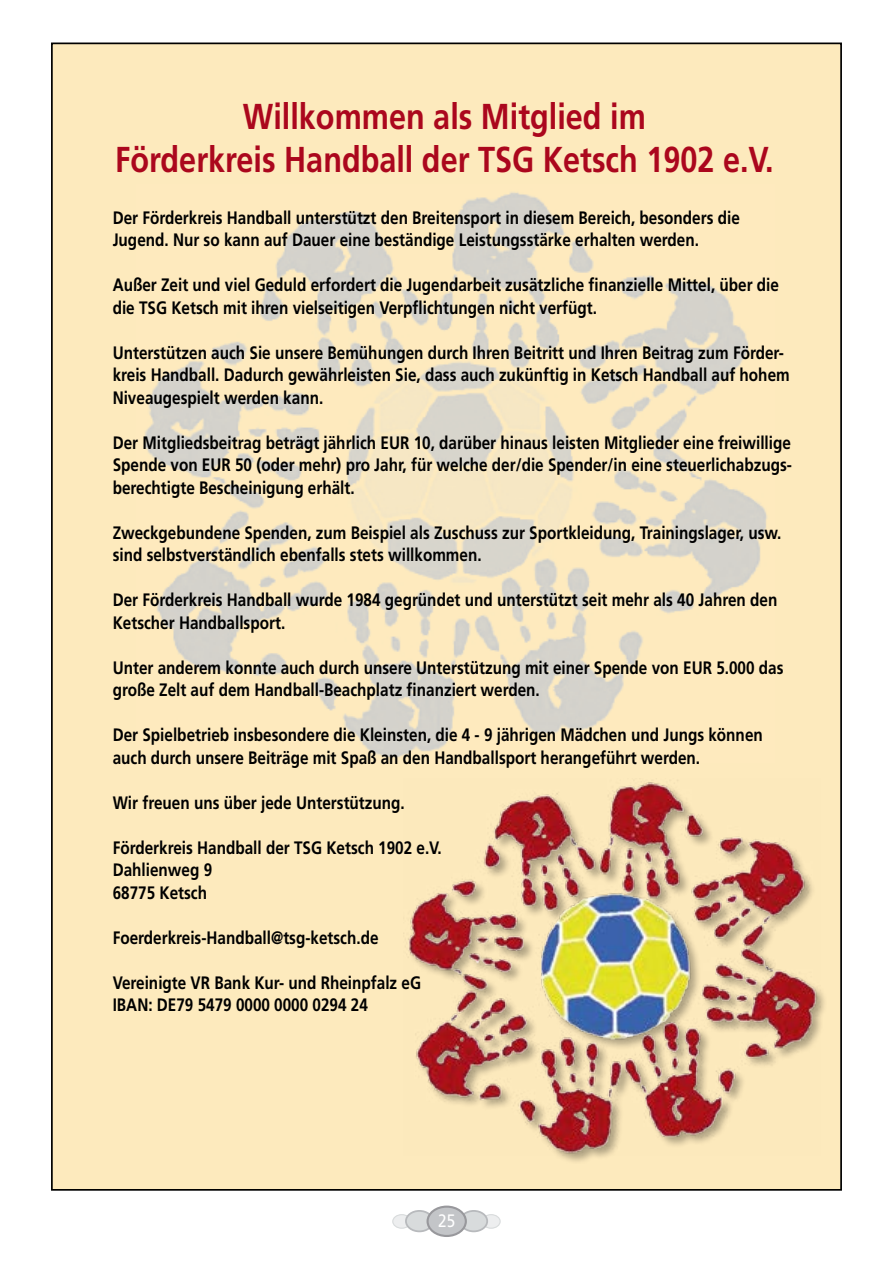
<style>
.page{position:relative;width:893px;height:1263px;background:#fff}
.page>*{position:absolute;margin:0;border:0;box-sizing:border-box;transform-origin:0 0}
.t1{font:700 36px/43.2px "Frutiger LT Std";color:#ab071d;text-align:center;scale:.85 1}
.t2{font:700 18px/22.5px "Frutiger LT Std";color:#000;scale:.85 1}
.t3{font:18px "Frutiger LT Std";color:#fff;scale:.85 1}
</style>
<div class="page">
<div style="left:482px;top:1214px;width:18px;height:14px;background:#edeeef;border-radius:50%"></div>
<div style="left:482px;top:1214px;width:19px;height:15px;border:1px solid #d8dbdc;border-radius:50%"></div>
<div style="left:393px;top:1214px;width:18px;height:14px;background:#edeeef;border-radius:50%"></div>
<div style="left:392px;top:1214px;width:19px;height:15px;border:1px solid #d8dbdc;border-radius:50%"></div>
<div style="left:460px;top:1211px;width:27px;height:20px;background:#d8dbdc;border-radius:50%"></div>
<div style="left:459px;top:1210px;width:29px;height:22px;border:2px solid #b8babd;border-radius:50%"></div>
<div style="left:406px;top:1211px;width:27px;height:20px;background:#d8dbdc;border-radius:50%"></div>
<div style="left:405px;top:1210px;width:29px;height:22px;border:2px solid #b8babd;border-radius:50%"></div>
<div style="left:428px;top:1206px;width:38px;height:30px;background:#c3c5c8;border-radius:50%"></div>
<div style="left:426px;top:1205px;width:41px;height:32px;border:2px solid #98989c;border-radius:50%"></div>
<div style="left:52px;top:43px;width:789px;height:1147px;background:#fdeabd"></div>
<img style="left:145px;top:192px;width:622px;height:565px">
<img style="left:408px;top:782px;width:413px;height:373px">
<h1 class="t1" style="left:115px;top:95px;width:776px">Willkommen als Mitglied im<br>Förderkreis Handball der TSG Ketsch 1902 e.V.</h1>
<p class="t2" style="left:113px;top:206px;width:739px">Der Förderkreis Handball unterstützt den Breitensport in diesem Bereich, besonders die<br>Jugend. Nur so kann auf Dauer eine beständige Leistungsstärke erhalten werden.</p>
<p class="t2" style="left:113px;top:274px;width:785px">Außer Zeit und viel Geduld erfordert die Jugendarbeit zusätzliche finanzielle Mittel, über die die TSG Ketsch mit ihren vielseitigen Verpflichtungen nicht verfügt.</p>
<p class="t2" style="left:113px;top:341px;width:798px">Unterstützen auch Sie unsere Bemühungen durch Ihren Beitritt und Ihren Beitrag zum Förder&shy;kreis Handball. Dadurch gewährleisten Sie, dass auch zukünftig in Ketsch Handball auf hohem<br>Niveaugespielt werden kann.</p>
<p class="t2" style="left:113px;top:431px;width:801px;text-align:justify">Der Mitgliedsbeitrag beträgt jährlich EUR 10, darüber hinaus leisten Mitglieder eine freiwillige Spende von EUR 50 (oder mehr) pro Jahr, für welche der/die Spender/in eine steuerlichabzugs&shy;berechtigte Bescheinigung erhält.</p>
<p class="t2" style="left:113px;top:521px;width:788px">Zweckgebundene Spenden, zum Beispiel als Zuschuss zur Sportkleidung, Trainingslager, usw. sind selbstverständlich ebenfalls stets willkommen.</p>
<p class="t2" style="left:113px;top:589px;width:783px">Der Förderkreis Handball wurde 1984 gegründet und unterstützt seit mehr als 40 Jahren den<br>Ketscher Handballsport.</p>
<p class="t2" style="left:113px;top:656px;width:791px">Unter anderem konnte auch durch unsere Unterstützung mit einer Spende von EUR 5.000 das große Zelt auf dem Handball-Beachplatz finanziert werden.</p>
<p class="t2" style="left:113px;top:724px;width:766px">Der Spielbetrieb insbesondere die Kleinsten, die 4 - 9 jährigen Mädchen und Jungs können auch durch unsere Beiträge mit Spaß an den Handballsport herangeführt werden.</p>
<p class="t2" style="left:113px;top:791px;width:345px">Wir freuen uns über jede Unterstützung.</p>
<p class="t2" style="left:113px;top:836px;width:389px">Förderkreis Handball der TSG Ketsch 1902 e.V.<br>Dahlienweg 9<br>68775 Ketsch</p>
<p class="t2" style="left:113px;top:926px;width:314px">Foerderkreis-Handball@tsg-ketsch.de</p>
<p class="t2" style="left:113px;top:971px;width:364px">Vereinigte VR Bank Kur- und Rheinpfalz eG<br>IBAN: DE79 5479 0000 0000 0294 24</p>
<p class="t3" style="left:438px;top:1210px;width:22px">25</p>
</div>
